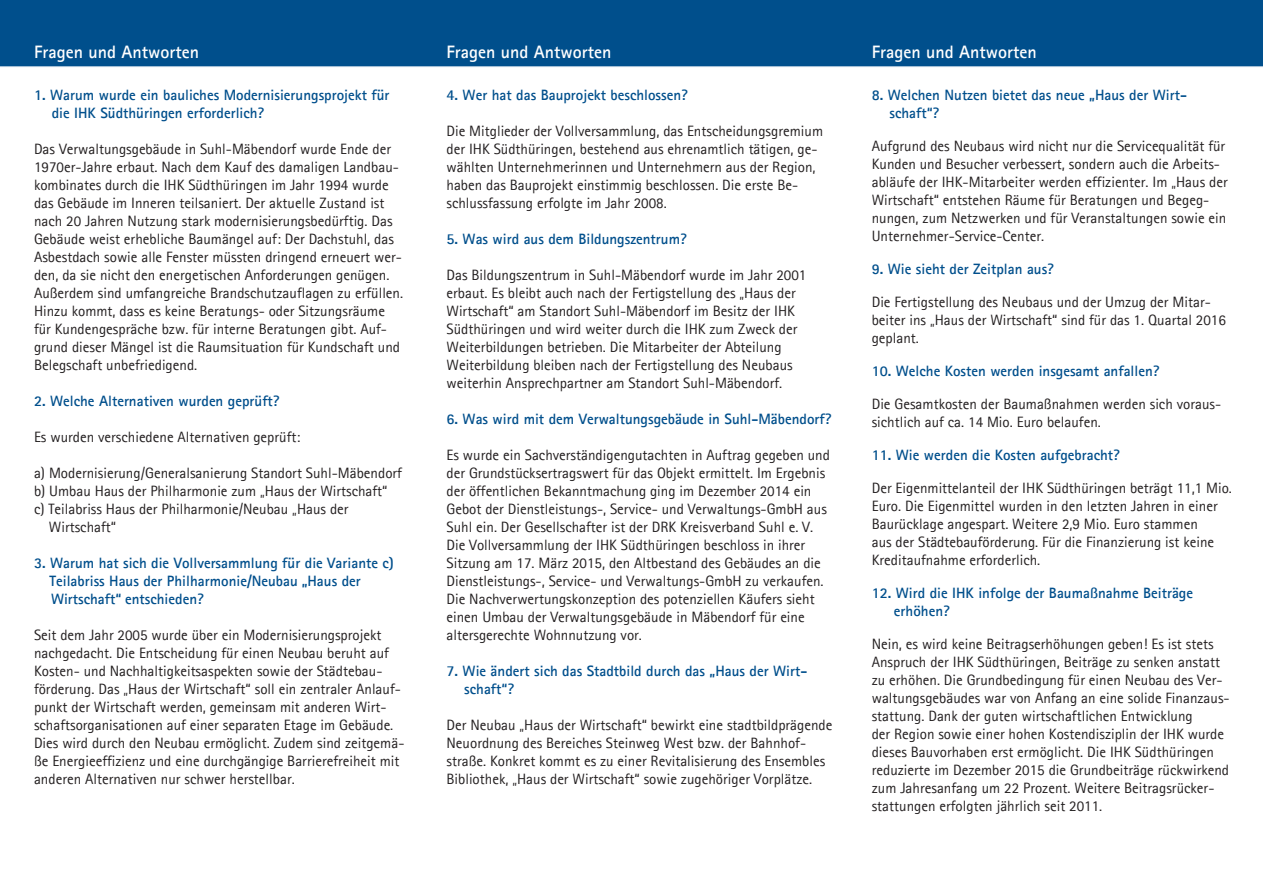
<style>
.page{position:relative;width:1263px;height:893px;background:#fff}
.page>*{position:absolute;margin:0;border:0;box-sizing:border-box;transform-origin:0 0}
.t1{font:700 18px "Agfa Rotis Sans Serif";color:#fff}
.t2{font:15px/18px "Agfa Rotis Sans Serif";color:#231f20}
.t3{font:700 15px/18px "Agfa Rotis Sans Serif";color:#004f8c}
</style>
<div class="page">
<div style="left:0;top:0;width:1263px;height:67px;background:#004f8c"></div>
<p class="t1" style="left:34px;top:41px;width:167px">Fragen und Antworten</p>
<p class="t1" style="left:446px;top:41px;width:167px">Fragen und Antworten</p>
<p class="t1" style="left:872px;top:41px;width:167px">Fragen und Antworten</p>
<p class="t3" style="left:446px;top:85px;width:243px">4. Wer hat das Bauprojekt beschlossen?</p>
<p class="t2" style="left:446px;top:121px;width:378px">Die Mitglieder der Vollversammlung, das Entscheidungsgremium der IHK Südthüringen, bestehend aus ehrenamtlich tätigen, ge&shy;wählten Unternehmerinnen und Unternehmern aus der Region, haben das Bauprojekt einstimmig beschlossen. Die erste Be&shy;schlussfassung erfolgte im Jahr 2008.</p>
<p class="t3" style="left:446px;top:229px;width:242px">5. Was wird aus dem Bildungszentrum?</p>
<p class="t2" style="left:446px;top:265px;width:361px">Das Bildungszentrum in Suhl-Mäbendorf wurde im Jahr 2001</p>
<p class="t2" style="left:446px;top:283px;width:352px">erbaut. Es bleibt auch nach der Fertigstellung des „Haus der Wirtschaft“ am Standort Suhl-Mäbendorf im Besitz der IHK Südthüringen und wird weiter durch die IHK zum Zweck der Weiterbildungen betrieben. Die Mitarbeiter der Abteilung</p>
<p class="t2" style="left:446px;top:355px;width:348px">Weiterbildung bleiben nach der Fertigstellung des Neubaus</p>
<p class="t2" style="left:446px;top:373px;width:337px">weiterhin Ansprechpartner am Standort Suhl-Mäbendorf.</p>
<p class="t3" style="left:446px;top:409px;width:386px">6. Was wird mit dem Verwaltungsgebäude in Suhl-Mäbendorf?</p>
<p class="t2" style="left:446px;top:445px;width:385px">Es wurde ein Sachverständigengutachten in Auftrag gegeben und der Grundstücksertragswert für das Objekt ermittelt. Im Ergebnis der öffentlichen Bekanntmachung ging im Dezember 2014 ein Gebot der Dienstleistungs-, Service- und Verwaltungs-GmbH aus Suhl ein. Der Gesellschafter ist der DRK Kreisverband Suhl e. V.</p>
<p class="t2" style="left:446px;top:535px;width:379px">Die Vollversammlung der IHK Südthüringen beschloss in ihrer Sitzung am 17. März 2015, den Altbestand des Gebäudes an die Dienstleistungs-, Service- und Verwaltungs-GmbH zu verkaufen.<br>Die Nachverwertungskonzeption des potenziellen Käufers sieht einen Umbau der Verwaltungsgebäude in Mäbendorf für eine altersgerechte Wohnnutzung vor.</p>
<p class="t3" style="left:464px;top:661px;width:344px;text-indent:-18px">7. Wie ändert sich das Stadtbild durch das „Haus der Wirt&shy;schaft“?</p>
<p class="t2" style="left:446px;top:715px;width:387px">Der Neubau „Haus der Wirtschaft“ bewirkt eine stadtbildprägende Neuordnung des Bereiches Steinweg West bzw. der Bahnhof&shy;straße. Konkret kommt es zu einer Revitalisierung des Ensembles Bibliothek, „Haus der Wirtschaft“ sowie zugehöriger Vorplätze.</p>
<p class="t3" style="left:52px;top:85px;width:339px;text-indent:-18px">1. Warum wurde ein bauliches Modernisierungsprojekt für die IHK Südthüringen erforderlich?</p>
<p class="t2" style="left:34px;top:139px;width:371px">Das Verwaltungsgebäude in Suhl-Mäbendorf wurde Ende der 1970er-Jahre erbaut. Nach dem Kauf des damaligen Landbau&shy;kombinates durch die IHK Südthüringen im Jahr 1994 wurde das Gebäude im Inneren teilsaniert. Der aktuelle Zustand ist nach 20 Jahren Nutzung stark modernisierungsbedürftig. Das Gebäude weist erhebliche Baumängel auf: Der Dachstuhl, das Asbestdach sowie alle Fenster müssten dringend erneuert wer&shy;den, da sie nicht den energetischen Anforderungen genügen.<br>Außerdem sind umfangreiche Brandschutzauflagen zu erfüllen.<br>Hinzu kommt, dass es keine Beratungs- oder Sitzungsräume für Kundengespräche bzw. für interne Beratungen gibt. Auf&shy;grund dieser Mängel ist die Raumsituation für Kundschaft und Belegschaft unbefriedigend.</p>
<p class="t3" style="left:34px;top:391px;width:247px">2. Welche Alternativen wurden geprüft?</p>
<p class="t2" style="left:34px;top:427px;width:268px">Es wurden verschiedene Alternativen geprüft:</p>
<p class="t2" style="left:34px;top:463px;width:369px">a) Modernisierung/Generalsanierung Standort Suhl-Mäbendorf</p>
<p class="t2" style="left:34px;top:481px;width:355px">b) Umbau Haus der Philharmonie zum „Haus der Wirtschaft“</p>
<p class="t2" style="left:34px;top:499px;width:316px">c) Teilabriss Haus der Philharmonie/Neubau „Haus der</p>
<p class="t2" style="left:49px;top:517px;width:69px">Wirtschaft“</p>
<p class="t3" style="left:34px;top:553px;width:361px">3. Warum hat sich die Vollversammlung für die Variante c)</p>
<p class="t3" style="left:50px;top:571px;width:313px">Teilabriss Haus der Philharmonie/Neubau „Haus der</p>
<p class="t3" style="left:51px;top:589px;width:154px">Wirtschaft“ entschieden?</p>
<p class="t2" style="left:34px;top:625px;width:372px">Seit dem Jahr 2005 wurde über ein Modernisierungsprojekt nachgedacht. Die Entscheidung für einen Neubau beruht auf Kosten- und Nachhaltigkeitsaspekten sowie der Städtebau&shy;förderung. Das „Haus der Wirtschaft“ soll ein zentraler Anlauf&shy;punkt der Wirtschaft werden, gemeinsam mit anderen Wirt&shy;schaftsorganisationen auf einer separaten Etage im Gebäude.<br>Dies wird durch den Neubau ermöglicht. Zudem sind zeitgemä&shy;ße Energieeffizienz und eine durchgängige Barrierefreiheit mit anderen Alternativen nur schwer herstellbar.</p>
<p class="t3" style="left:872px;top:85px;width:317px">8. Welchen Nutzen bietet das neue „Haus der Wirt-</p>
<p class="t3" style="left:889px;top:103px;width:51px">schaft“?</p>
<p class="t2" style="left:872px;top:136px;width:357px">Aufgrund des Neubaus wird nicht nur die Servicequalität für Kunden und Besucher verbessert, sondern auch die Arbeits&shy;abläufe der IHK-Mitarbeiter werden effizienter. Im „Haus der Wirtschaft“ entstehen Räume für Beratungen und Begeg&shy;nungen, zum Netzwerken und für Veranstaltungen sowie ein Unternehmer-Service-Center.</p>
<p class="t3" style="left:872px;top:259px;width:184px">9. Wie sieht der Zeitplan aus?</p>
<p class="t2" style="left:872px;top:292px;width:356px">Die Fertigstellung des Neubaus und der Umzug der Mitar&shy;beiter ins „Haus der Wirtschaft“ sind für das 1. Quartal 2016 geplant.</p>
<p class="t3" style="left:872px;top:361px;width:289px">10. Welche Kosten werden insgesamt anfallen?</p>
<p class="t2" style="left:872px;top:394px;width:351px">Die Gesamtkosten der Baumaßnahmen werden sich voraus&shy;sichtlich auf ca. 14 Mio. Euro belaufen.</p>
<p class="t3" style="left:872px;top:445px;width:249px">11. Wie werden die Kosten aufgebracht?</p>
<p class="t2" style="left:872px;top:478px;width:362px">Der Eigenmittelanteil der IHK Südthüringen beträgt 11,1 Mio.<br>Euro. Die Eigenmittel wurden in den letzten Jahren in einer Baurücklage angespart. Weitere 2,9 Mio. Euro stammen<br>aus der Städtebauförderung. Für die Finanzierung ist keine Kreditaufnahme erforderlich.</p>
<p class="t3" style="left:872px;top:583px;width:323px">12. Wird die IHK infolge der Baumaßnahme Beiträge</p>
<p class="t3" style="left:894px;top:601px;width:57px">erhöhen?</p>
<p class="t2" style="left:872px;top:634px;width:359px">Nein, es wird keine Beitragserhöhungen geben! Es ist stets Anspruch der IHK Südthüringen, Beiträge zu senken anstatt zu erhöhen. Die Grundbedingung für einen Neubau des Ver&shy;waltungsgebäudes war von Anfang an eine solide Finanzaus&shy;stattung. Dank der guten wirtschaftlichen Entwicklung<br>der Region sowie einer hohen Kostendisziplin der IHK wurde dieses Bauvorhaben erst ermöglicht. Die IHK Südthüringen reduzierte im Dezember 2015 die Grundbeiträge rückwirkend zum Jahresanfang um 22 Prozent. Weitere Beitragsrücker&shy;stattungen erfolgten jährlich seit 2011.</p>
</div>
